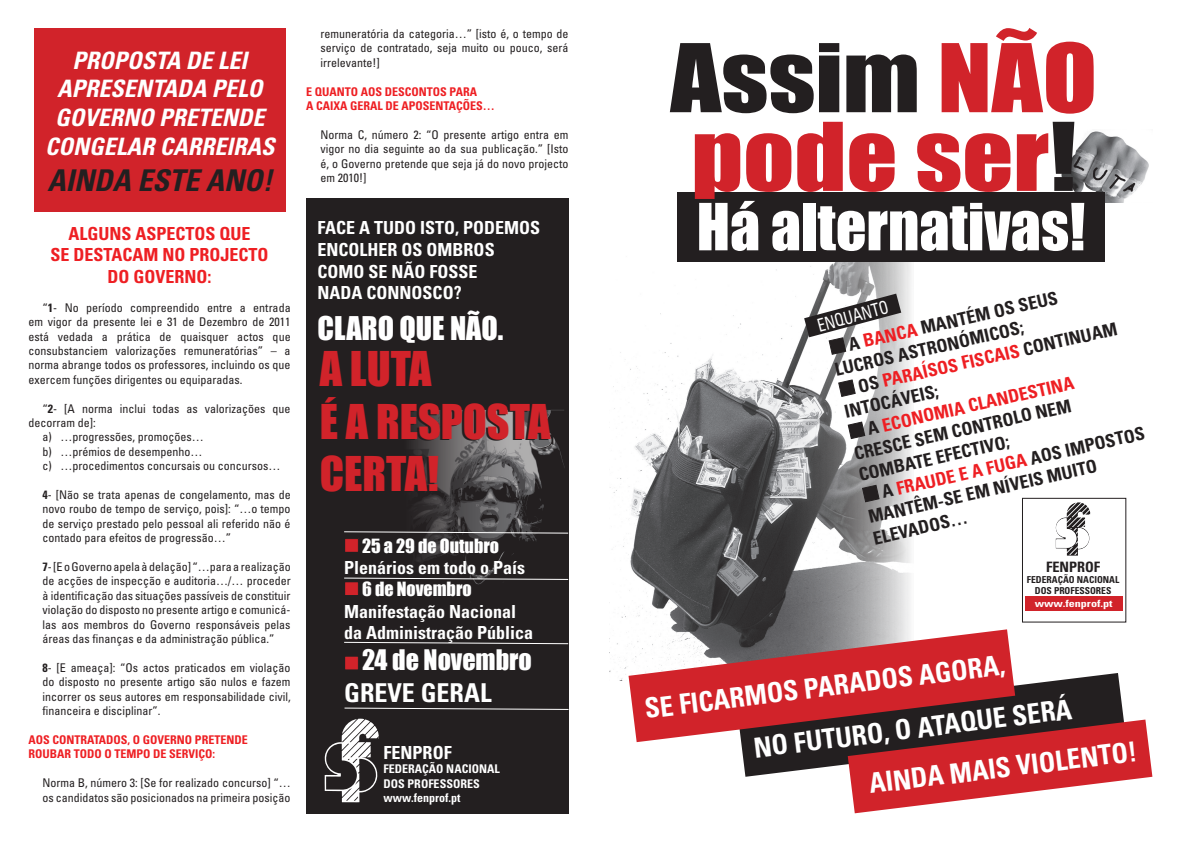
<style>
.page{position:relative;width:1191px;height:842px;background:#fff}
.page>*{position:absolute;margin:0;border:0;box-sizing:border-box;transform-origin:0 0}
.t1{font:87.4px/78.7px "Impact";color:#d1232a;scale:1.14 1}
.t2{font:60px "Impact";color:#fff}
.t3{font:44px/52.8px "Impact";color:#d1232a}
.t4{font:italic 700 condensed 30px "Univers";color:#231f20}
.t5{font:30px "Impact";color:#fff}
.t6{font:700 condensed 27.7px "Univers";color:#fff}
.t7{font:26px "Impact";color:#fff}
.t8{font:700 condensed 26px "Univers";color:#fff}
.t9{font:italic 700 condensed 24px/28.8px "Univers";color:#fff;text-align:center}
.t10{font:condensed 18.1px "Univers";color:#fff;scale:.84 1}
.t11{font:700 condensed 18px/21.4px "Univers";color:#231f20}
.t12{font:700 condensed 18px/21.6px "Univers";color:#fff}
.t13{font:700 condensed 18px/21.6px "Univers";color:#ee1f23;text-align:center}
.t14{font:18px "Impact";color:#fff}
.t15{font:700 condensed 14.3px "Univers";color:#231f20}
.t16{font:condensed 12px/14.4px "Univers";color:#231f20;text-align:justify}
.t17{font:700 condensed 12px/14.4px "Univers";color:#ee1f23}
.t18{font:700 condensed 12px/14.4px "Univers";color:#fff}
.t19{font:700 condensed 9.9px "Univers";color:#fff;scale:1.22 1}
.t20{font:700 condensed 9.6px/11.5px "Univers";color:#231f20;text-align:center}
.s1{font-weight:700}
.s2{color:#231f20}
.s3{color:#ee1f23}
</style>
<div class="page">
<img style="left:609px;top:261px;width:304px;height:419px">
<img style="left:1061px;top:131px;width:88px;height:71px">
<div style="left:677px;top:192px;width:427px;height:69px;background:#231f20"></div>
<svg style="left:837px;top:379px;width:19px;height:19px"></svg>
<svg style="left:847px;top:421px;width:19px;height:19px"></svg>
<svg style="left:861px;top:484px;width:19px;height:19px"></svg>
<svg style="left:804px;top:294px;width:97px;height:61px"></svg>
<div style="left:34px;top:28px;width:252px;height:184px;background:#d1232a"></div>
<div style="left:306px;top:198px;width:262px;height:616px;background:#231f20"></div>
<img style="left:411px;top:410px;width:153px;height:175px">
<img style="left:325px;top:719px;width:40px;height:83px">
<img style="left:1055px;top:502px;width:26px;height:54px">
<div style="left:1024px;top:596px;width:98px;height:14px;background:#d1232a"></div>
<div style="left:1022px;top:498px;width:104px;height:124px;border:1px solid #231f20"></div>
<svg style="left:741px;top:673px;width:383px;height:104px;fill:#231f20"></svg>
<svg style="left:628px;top:629px;width:387px;height:113px;background:#b8494e"></svg>
<svg style="left:847px;top:719px;width:305px;height:94px"></svg>
<div style="left:345px;top:539px;width:13px;height:13px;background:#d1232a"></div>
<div style="left:344px;top:538px;width:15px;height:15px;border:1px solid #231f20"></div>
<div style="left:345px;top:582px;width:13px;height:13px;background:#d1232a"></div>
<div style="left:344px;top:581px;width:15px;height:15px;border:1px solid #231f20"></div>
<div style="left:345px;top:656px;width:13px;height:14px;background:#d1232a"></div>
<div style="left:344px;top:656px;width:15px;height:14px;border:1px solid #231f20"></div>
<svg style="left:344px;top:577px;width:225px;height:3px"></svg>
<svg style="left:344px;top:641px;width:225px;height:4px"></svg>
<svg style="left:344px;top:707px;width:225px;height:3px"></svg>
<svg style="left:344px;top:531px;width:225px;height:3px"></svg>
<h3 class="t9" style="left:45px;top:46px;width:231px">PROPOSTA DE LEI<br>APRESENTADA PELO<br>GOVERNO PRETENDE<br>CONGELAR CARREIRAS</h3>
<h3 class="t4" style="left:47px;top:162px;width:227px">AINDA ESTE ANO!</h3>
<h3 class="t13" style="left:50px;top:223px;width:219px">ALGUNS ASPECTOS QUE<br>SE DESTACAM NO PROJECTO<br>DO GOVERNO:</h3>
<p class="t16" style="left:28px;top:300px;width:264px;text-indent:14px">“<span class="s1">1</span>- No período compreendido entre a entrada em vigor da presente lei e 31 de Dezembro de 2011 está vedada a prática de quaisquer actos que consubstanciem valorizações remuneratórias” – a norma abrange todos os professores, incluindo os que exercem funções dirigentes ou equiparadas.</p>
<p class="t16" style="left:43px;top:401px;width:250px">“<span class="s1">2</span>- [A norma inclui todas as valorizações que</p>
<p class="t16" style="left:28px;top:415px;width:69px">decorram de]:</p>
<p class="t16" style="left:43px;top:430px;width:163px">a) …progressões, promoções…</p>
<p class="t16" style="left:43px;top:444px;width:161px">b) …prémios de desempenho…</p>
<p class="t16" style="left:43px;top:459px;width:239px">c) …procedimentos concursais ou concursos…</p>
<p class="t16" style="left:43px;top:487px;width:250px"><span class="s1">4</span>- [Não se trata apenas de congelamento, mas de novo roubo de tempo de serviço, pois]: “…o tempo de serviço prestado pelo pessoal ali referido não é contado para efeitos de progressão…”</p>
<p class="t16" style="left:43px;top:559px;width:250px"><span class="s1">7</span>- [E o Governo apela à delação] “…para a realização de acções de inspecção e auditoria…/… proceder à identificação das situações passíveis de constituir violação do disposto no presente artigo e comunicá&shy;las aos membros do Governo responsáveis pelas áreas das finanças e da administração pública.”</p>
<p class="t16" style="left:43px;top:660px;width:250px"><span class="s1">8</span>- [E ameaça]: “Os actos praticados em violação do disposto no presente artigo são nulos e fazem incorrer os seus autores em responsabilidade civil, financeira e disciplinar”.</p>
<p class="t17" style="left:28px;top:732px;width:221px">AOS CONTRATADOS, O GOVERNO PRETENDE<br>ROUBAR TODO O TEMPO DE SERVIÇO:</p>
<p class="t16" style="left:43px;top:775px;width:250px">Norma B, número 3: [Se for realizado concurso] “… os candidatos são posicionados na primeira posição</p>
<p class="t16" style="left:320px;top:26px;width:250px">remuneratória da categoria…” [isto é, o tempo de serviço de contratado, seja muito ou pouco, será irrelevante!]</p>
<p class="t17" style="left:306px;top:84px;width:190px">E QUANTO AOS DESCONTOS PARA<br>A CAIXA GERAL DE APOSENTAÇÕES…</p>
<p class="t16" style="left:320px;top:127px;width:250px">Norma C, número 2: “O presente artigo entra em vigor no dia seguinte ao da sua publicação.” [Isto é, o Governo pretende que seja já do novo projecto em 2010!]</p>
<h3 class="t12" style="left:317px;top:217px;width:224px">FACE A TUDO ISTO, PODEMOS<br>ENCOLHER OS OMBROS<br>COMO SE NÃO FOSSE<br>NADA CONNOSCO?</h3>
<h3 class="t5" style="left:317px;top:305px;width:187px">CLARO QUE NÃO.</h3>
<h3 class="t3" style="left:320px;top:341px;width:232px">A LUTA<br>É A RESPOSTA<br>CERTA!</h3>
<h3 class="t14" style="left:362px;top:532px;width:138px">25 a 29 de Outubro</h3>
<h3 class="t12" style="left:344px;top:557px;width:182px">Plenários em todo o País</h3>
<h3 class="t14" style="left:362px;top:575px;width:111px">6 de Novembro</h3>
<h3 class="t12" style="left:344px;top:600px;width:190px">Manifestação Nacional da Administração Pública</h3>
<h3 class="t7" style="left:362px;top:640px;width:171px">24 de Novembro</h3>
<h3 class="t8" style="left:344px;top:676px;width:149px">GREVE GERAL</h3>
<h3 class="t12" style="left:383px;top:741px;width:70px">FENPROF</h3>
<p class="t18" style="left:383px;top:762px;width:118px">FEDERAÇÃO NACIONAL<br>DOS PROFESSORES www.fenprof.pt</p>
<h1 class="t1" style="left:670px;top:36px;width:376px"><span class="s2">Assim</span> NÃO pode ser<span class="s2">!</span></h1>
<h2 class="t2" style="left:696px;top:180px;width:390px">Há alternativas!</h2>
<h3 class="t11" style="left:828px;top:339px;width:234px;text-indent:19px;rotate:-13deg">A <span class="s3">BANCA</span> MANTÉM OS SEUS<br>LUCROS ASTRONÓMICOS;</h3>
<h3 class="t10" style="left:814px;top:315px;width:88px;rotate:-15deg">ENQUANTO</h3>
<h3 class="t13" style="left:856px;top:376px;width:267px;rotate:-13deg"><span class="s2">OS</span> PARAÍSOS FISCAIS <span class="s2">CONTINUAM</span></h3>
<h3 class="t13" style="left:865px;top:419px;width:213px;rotate:-13deg"><span class="s2">A</span> ECONOMIA CLANDESTINA</h3>
<h3 class="t11" style="left:842px;top:402px;width:98px;rotate:-13deg">INTOCÁVEIS;</h3>
<h3 class="t11" style="left:852px;top:444px;width:224px;rotate:-13deg">CRESCE SEM CONTROLO NEM</h3>
<h3 class="t11" style="left:880px;top:482px;width:270px;rotate:-13deg">A <span class="s3">FRAUDE E A FUGA</span> AOS IMPOSTOS</h3>
<h3 class="t11" style="left:856px;top:465px;width:155px;rotate:-13deg">COMBATE EFECTIVO;</h3>
<h3 class="t11" style="left:866px;top:507px;width:235px;rotate:-13deg">MANTÊM-SE EM NÍVEIS MUITO</h3>
<h3 class="t11" style="left:871px;top:528px;width:98px;rotate:-13deg">ELEVADOS…</h3>
<p class="t15" style="left:1046px;top:558px;width:56px">FENPROF</p>
<p class="t20" style="left:1027px;top:574px;width:94px">FEDERAÇÃO NACIONAL<br>DOS PROFESSORES</p>
<p class="t19" style="left:1034px;top:598px;width:65px">www.fenprof.pt</p>
<h3 class="t6" style="left:643px;top:692px;width:364px;rotate:-7deg">SE FICARMOS PARADOS AGORA,</h3>
<h3 class="t6" style="left:867px;top:767px;width:271px;rotate:-7deg">AINDA MAIS VIOLENTO!</h3>
<h3 class="t6" style="left:752px;top:731px;width:322px;rotate:-7deg">NO FUTURO, O ATAQUE SERÁ</h3>
</div>
